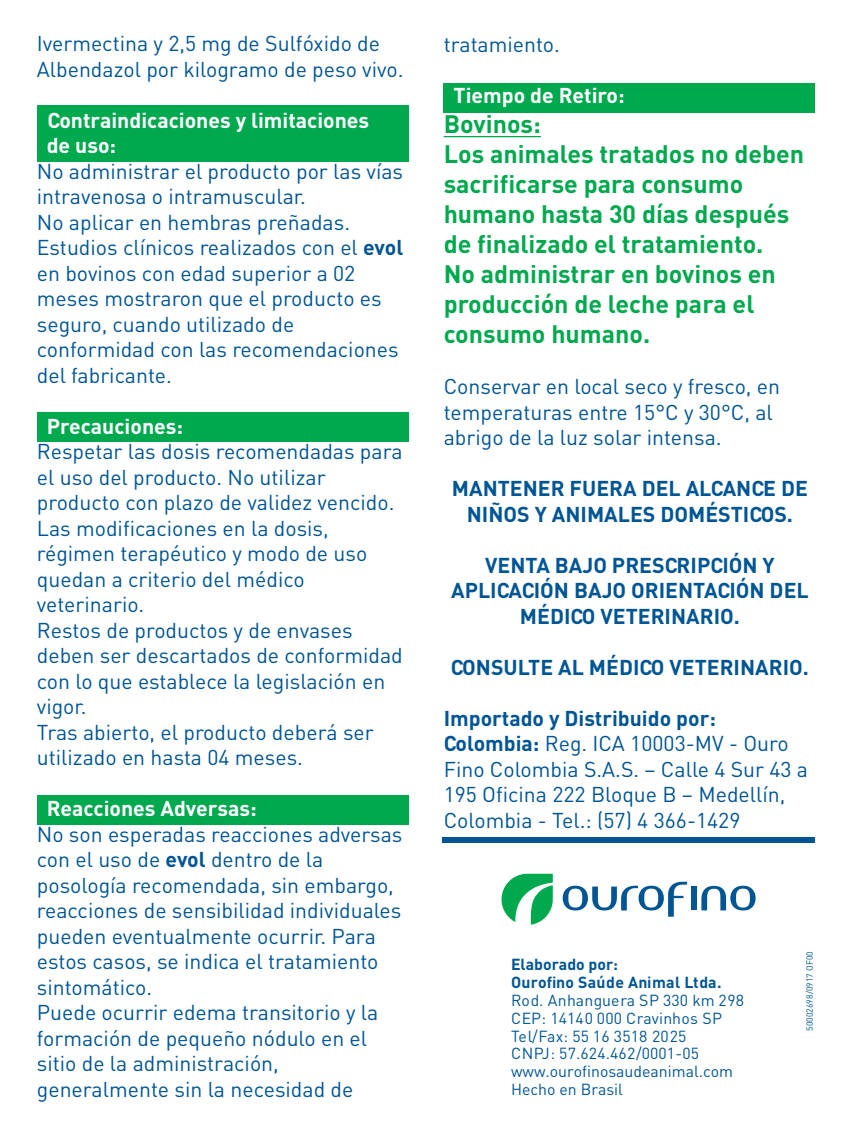
<style>
.page{position:relative;width:851px;height:1134px;background:#fff}
.page>*{position:absolute;margin:0;border:0;box-sizing:border-box;transform-origin:0 0}
.t1{font:700 25px/30px "DIN";color:#00a94e}
.t2{font:21.25px/25.5px "DIN";color:#005595}
.t3{font:700 21.25px/25.5px "DIN";color:#005595;text-align:center}
.t4{font:700 21.25px/25.5px "DIN";color:#fff}
.t5{font:15.75px/17.8px "DIN";color:#005595}
.t6{font:700 15.75px/17.8px "DIN";color:#005595}
.t7{font:8.75px "DIN";color:#005595}
.s1{font-weight:700}
</style>
<div class="page">
<div style="left:37px;top:412px;width:371px;height:30px;background:#00a94e"></div>
<div style="left:443px;top:84px;width:372px;height:29px;background:#00a94e"></div>
<div style="left:37px;top:795px;width:371px;height:29px;background:#00a94e"></div>
<div style="left:37px;top:106px;width:371px;height:56px;background:#00a94e"></div>
<hr style="left:443px;top:136px;width:98px;height:1px;background:#00a94e">
<div style="left:442px;top:838px;width:372px;height:5px;background:#005595"></div>
<div style="left:690px;top:886px;width:6px;height:24px;background:#005595"></div>
<svg style="left:701px;top:886px;width:54px;height:24px"></svg>
<svg style="left:562px;top:882px;width:125px;height:35px"></svg>
<svg style="left:501px;top:874px;width:51px;height:51px"></svg>
<p class="t2" style="left:37px;top:30px;width:368px">Ivermectina y 2,5 mg de Sulfóxido de<br>Albendazol por kilogramo de peso vivo.</p>
<p class="t4" style="left:47px;top:106px;width:324px">Contraindicaciones y limitaciones de uso:</p>
<p class="t2" style="left:37px;top:158px;width:368px">No administrar el producto por las vías intravenosa o intramuscular.<br>No aplicar en hembras preñadas.<br>Estudios clínicos realizados con el <span class="s1">evol </span>en bovinos con edad superior a 02 meses mostraron que el producto es seguro, cuando utilizado de conformidad con las recomendaciones del fabricante.</p>
<p class="t4" style="left:47px;top:412px;width:138px">Precauciones:</p>
<p class="t2" style="left:37px;top:438px;width:367px">Respetar las dosis recomendadas para el uso del producto. No utilizar producto con plazo de validez vencido.<br>Las modificaciones en la dosis, régimen terapéutico y modo de uso quedan a criterio del médico veterinario.<br>Restos de productos y de envases deben ser descartados de conformidad con lo que establece la legislación en vigor.<br>Tras abierto, el producto deberá ser utilizado en hasta 04 meses.</p>
<p class="t4" style="left:47px;top:795px;width:211px">Reacciones Adversas:</p>
<p class="t2" style="left:37px;top:821px;width:367px">No son esperadas reacciones adversas con el uso de <span class="s1">evol</span> dentro de la posología recomendada, sin embargo, reacciones de sensibilidad individuales pueden eventualmente ocurrir. Para estos casos, se indica el tratamiento sintomático.<br>Puede ocurrir edema transitorio y la formación de pequeño nódulo en el sitio de la administración, generalmente sin la necesidad de</p>
<p class="t2" style="left:443px;top:31px;width:118px">tratamiento.</p>
<p class="t4" style="left:453px;top:82px;width:173px">Tiempo de Retiro:</p>
<p class="t1" style="left:443px;top:108px;width:362px">Bovinos:<br>Los animales tratados no deben sacrificarse para consumo humano hasta 30 días después de finalizado el tratamiento.<br>No administrar en bovinos en producción de leche para el consumo humano.</p>
<p class="t2" style="left:443px;top:373px;width:338px">Conservar en local seco y fresco, en temperaturas entre 15°C y 30°C, al abrigo de la luz solar intensa.</p>
<p class="t3" style="left:452px;top:475px;width:357px">MANTENER FUERA DEL ALCANCE DE<br>NIÑOS Y ANIMALES DOMÉSTICOS.</p>
<p class="t3" style="left:451px;top:551px;width:359px">VENTA BAJO PRESCRIPCIÓN Y<br>APLICACIÓN BAJO ORIENTACIÓN DEL<br>MÉDICO VETERINARIO.</p>
<p class="t3" style="left:451px;top:653px;width:359px">CONSULTE AL MÉDICO VETERINARIO.</p>
<p class="t2" style="left:443px;top:705px;width:366px"><span class="s1">Importado y Distribuido por:<br>Colombia:</span> Reg. ICA 10003-MV - Ouro Fino Colombia S.A.S. – Calle 4 Sur 43 a 195 Oficina 222 Bloque B – Medellín, Colombia - Tel.: (57) 4 366-1429</p>
<p class="t6" style="left:511px;top:955px;width:212px">Elaborado por:<br>Ourofino Saúde Animal Ltda.</p>
<p class="t5" style="left:511px;top:991px;width:234px">Rod. Anhanguera SP 330 km 298<br>CEP: 14140 000 Cravinhos SP<br>Tel/Fax: 55 16 3518 2025<br>CNPJ: 57.624.462/0001-05 www.ourofinosaudeanimal.com<br>Hecho en Brasil</p>
<p class="t7" style="left:804px;top:1031px;width:81px;rotate:-90deg">50002698/0917 OF00</p>
</div>
